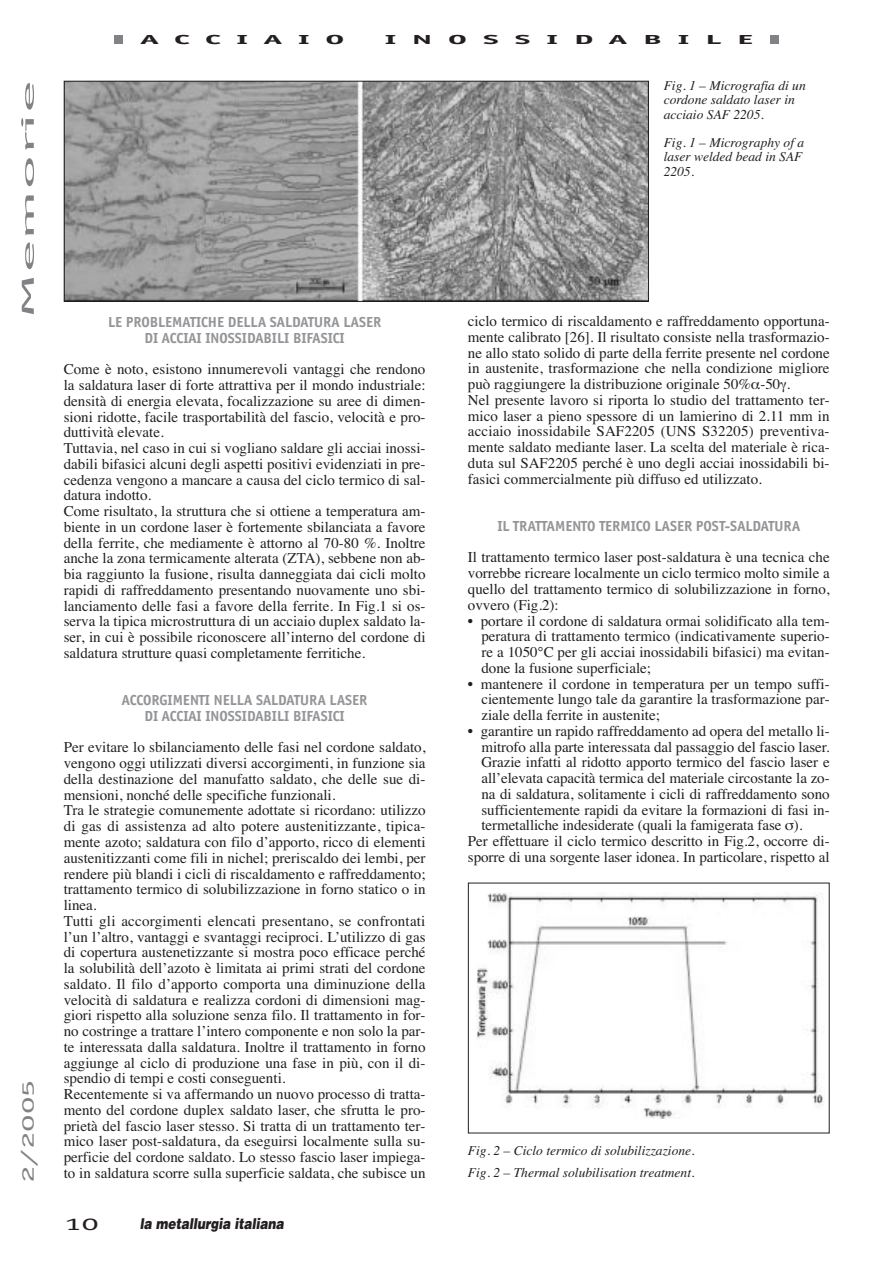
<style>
.page{position:relative;width:893px;height:1262px;background:#fff}
.page>*{position:absolute;margin:0;border:0;box-sizing:border-box;transform-origin:0 0}
.t1{font:18px "Officina Sans";color:#808285;scale:4 1}
.t2{font:18px "Officina Sans";color:#808285;scale:2 1}
.t3{font:18px "Officina Sans";color:#231f20;scale:2 1}
.t4{font:15px/15.8px "Times";color:#231f20}
.t5{font:700 15px/15.8px "Officina Sans";color:#939598;text-align:center}
.t6{font:italic 900 15px "Helvetica";color:#231f20;scale:.8 1}
.t7{font:italic 13.5px/14.2px "Times";color:#231f20}
.t8{font:700 13.5px "Officina Sans";letter-spacing:.47em;color:#231f20;scale:2.5 1}
</style>
<div class="page">
<div style="left:770px;top:36px;width:8px;height:8px;background:#808285"></div>
<div style="left:114px;top:36px;width:9px;height:8px;background:#808285"></div>
<img style="left:66px;top:83px;width:580px;height:217px">
<div style="left:64px;top:81px;width:584px;height:221px;border:1px solid #231f20"></div>
<img style="left:476px;top:892px;width:348px;height:226px">
<p class="t1" style="left:21px;top:319px;width:61px;rotate:-90deg">Memorie</p>
<p class="t2" style="left:21px;top:1182px;width:53px;rotate:-90deg">2/2005</p>
<p class="t8" style="left:140px;top:34px;width:83px">ACCIAIO</p>
<p class="t8" style="left:385px;top:34px;width:149px">INOSSIDABILE</p>
<p class="t7" style="left:663px;top:80px;width:144px">Fig. 1 – Micrografia di un cordone saldato laser in acciaio SAF 2205.</p>
<p class="t7" style="left:663px;top:137px;width:142px">Fig. 1 – Micrography of a laser welded bead in SAF<br>2205.</p>
<p class="t5" style="left:108px;top:315px;width:274px">LE PROBLEMATICHE DELLA SALDATURA LASER<br>DI ACCIAI INOSSIDABILI BIFASICI</p>
<p class="t4" style="left:64px;top:363px;width:363px">Come è noto, esistono innumerevoli vantaggi che rendono la saldatura laser di forte attrattiva per il mondo industriale: densità di energia elevata, focalizzazione su aree di dimen&shy;sioni ridotte, facile trasportabilità del fascio, velocità e pro&shy;duttività elevate.<br>Tuttavia, nel caso in cui si vogliano saldare gli acciai inossi&shy;dabili bifasici alcuni degli aspetti positivi evidenziati in pre&shy;cedenza vengono a mancare a causa del ciclo termico di sal&shy;datura indotto.<br>Come risultato, la struttura che si ottiene a temperatura am&shy;biente in un cordone laser è fortemente sbilanciata a favore della ferrite, che mediamente è attorno al 70-80 %. Inoltre anche la zona termicamente alterata (ZTA), sebbene non ab&shy;bia raggiunto la fusione, risulta danneggiata dai cicli molto rapidi di raffreddamento presentando nuovamente uno sbi&shy;lanciamento delle fasi a favore della ferrite. In Fig.1 si os&shy;serva la tipica microstruttura di un acciaio duplex saldato la&shy;ser, in cui è possibile riconoscere all’interno del cordone di saldatura strutture quasi completamente ferritiche.</p>
<p class="t5" style="left:122px;top:693px;width:247px">ACCORGIMENTI NELLA SALDATURA LASER<br>DI ACCIAI INOSSIDABILI BIFASICI</p>
<p class="t4" style="left:64px;top:741px;width:363px">Per evitare lo sbilanciamento delle fasi nel cordone saldato, vengono oggi utilizzati diversi accorgimenti, in funzione sia della destinazione del manufatto saldato, che delle sue di&shy;mensioni, nonché delle specifiche funzionali.<br>Tra le strategie comunemente adottate si ricordano: utilizzo di gas di assistenza ad alto potere austenitizzante, tipica&shy;mente azoto; saldatura con filo d’apporto, ricco di elementi austenitizzanti come fili in nichel; preriscaldo dei lembi, per rendere più blandi i cicli di riscaldamento e raffreddamento; trattamento termico di solubilizzazione in forno statico o in linea.<br>Tutti gli accorgimenti elencati presentano, se confrontati l’un l’altro, vantaggi e svantaggi reciproci. L’utilizzo di gas di copertura austenetizzante si mostra poco efficace perché la solubilità dell’azoto è limitata ai primi strati del cordone saldato. Il filo d’apporto comporta una diminuzione della velocità di saldatura e realizza cordoni di dimensioni mag&shy;giori rispetto alla soluzione senza filo. Il trattamento in for&shy;no costringe a trattare l’intero componente e non solo la par&shy;te interessata dalla saldatura. Inoltre il trattamento in forno aggiunge al ciclo di produzione una fase in più, con il di&shy;spendio di tempi e costi conseguenti.<br>Recentemente si va affermando un nuovo processo di tratta&shy;mento del cordone duplex saldato laser, che sfrutta le pro&shy;prietà del fascio laser stesso. Si tratta di un trattamento ter&shy;mico laser post-saldatura, da eseguirsi localmente sulla su&shy;perficie del cordone saldato. Lo stesso fascio laser impiega&shy;to in saldatura scorre sulla superficie saldata, che subisce un</p>
<p class="t3" style="left:64px;top:1216px;width:19px">10</p>
<p class="t6" style="left:140px;top:1217px;width:182px">la metallurgia italiana</p>
<p class="t4" style="left:468px;top:315px;width:363px">ciclo termico di riscaldamento e raffreddamento opportuna&shy;mente calibrato [26]. Il risultato consiste nella trasformazio&shy;ne allo stato solido di parte della ferrite presente nel cordone in austenite, trasformazione che nella condizione migliore può raggiungere la distribuzione originale 50% -50 .<br>Nel presente lavoro si riporta lo studio del trattamento ter&shy;mico laser a pieno spessore di un lamierino di 2.11 mm in acciaio inossidabile SAF2205 (UNS S32205) preventiva&shy;mente saldato mediante laser. La scelta del materiale è rica&shy;duta sul SAF2205 perché è uno degli acciai inossidabili bi&shy;fasici commercialmente più diffuso ed utilizzato.</p>
<p class="t5" style="left:497px;top:519px;width:304px">IL TRATTAMENTO TERMICO LASER POST-SALDATURA</p>
<p class="t4" style="left:468px;top:551px;width:363px;text-align:justify">Il trattamento termico laser post-saldatura è una tecnica che vorrebbe ricreare localmente un ciclo termico molto simile a quello del trattamento termico di solubilizzazione in forno, ovvero (Fig.2):</p>
<p class="t4" style="left:481px;top:614px;width:350px;text-align:justify;text-indent:-14px">• portare il cordone di saldatura ormai solidificato alla tem&shy;peratura di trattamento termico (indicativamente superio&shy;re a 1050°C per gli acciai inossidabili bifasici) ma evitan&shy;done la fusione superficiale;</p>
<p class="t4" style="left:481px;top:677px;width:350px;text-align:justify;text-indent:-14px">• mantenere il cordone in temperatura per un tempo suffi&shy;cientemente lungo tale da garantire la trasformazione par&shy;ziale della ferrite in austenite;</p>
<p class="t4" style="left:468px;top:724px;width:363px">• garantire un rapido raffreddamento ad opera del metallo li-</p>
<p class="t4" style="left:481px;top:740px;width:349px">mitrofo alla parte interessata dal passaggio del fascio laser.</p>
<p class="t4" style="left:481px;top:756px;width:350px">Grazie infatti al ridotto apporto termico del fascio laser e</p>
<p class="t4" style="left:481px;top:771px;width:350px">all’elevata capacità termica del materiale circostante la zo-</p>
<p class="t4" style="left:481px;top:787px;width:350px">na di saldatura, solitamente i cicli di raffreddamento sono</p>
<p class="t4" style="left:481px;top:803px;width:350px">sufficientemente rapidi da evitare la formazioni di fasi in-</p>
<p class="t4" style="left:481px;top:819px;width:322px">termetalliche indesiderate (quali la famigerata fase ).</p>
<p class="t4" style="left:468px;top:834px;width:363px">Per effettuare il ciclo termico descritto in Fig.2, occorre di-</p>
<p class="t4" style="left:468px;top:850px;width:363px">sporre di una sorgente laser idonea. In particolare, rispetto al</p>
<p class="t7" style="left:468px;top:1140px;width:228px;line-height:21.8px">Fig. 2 – Ciclo termico di solubilizzazione.<br>Fig. 2 – Thermal solubilisation treatment.</p>
</div>
